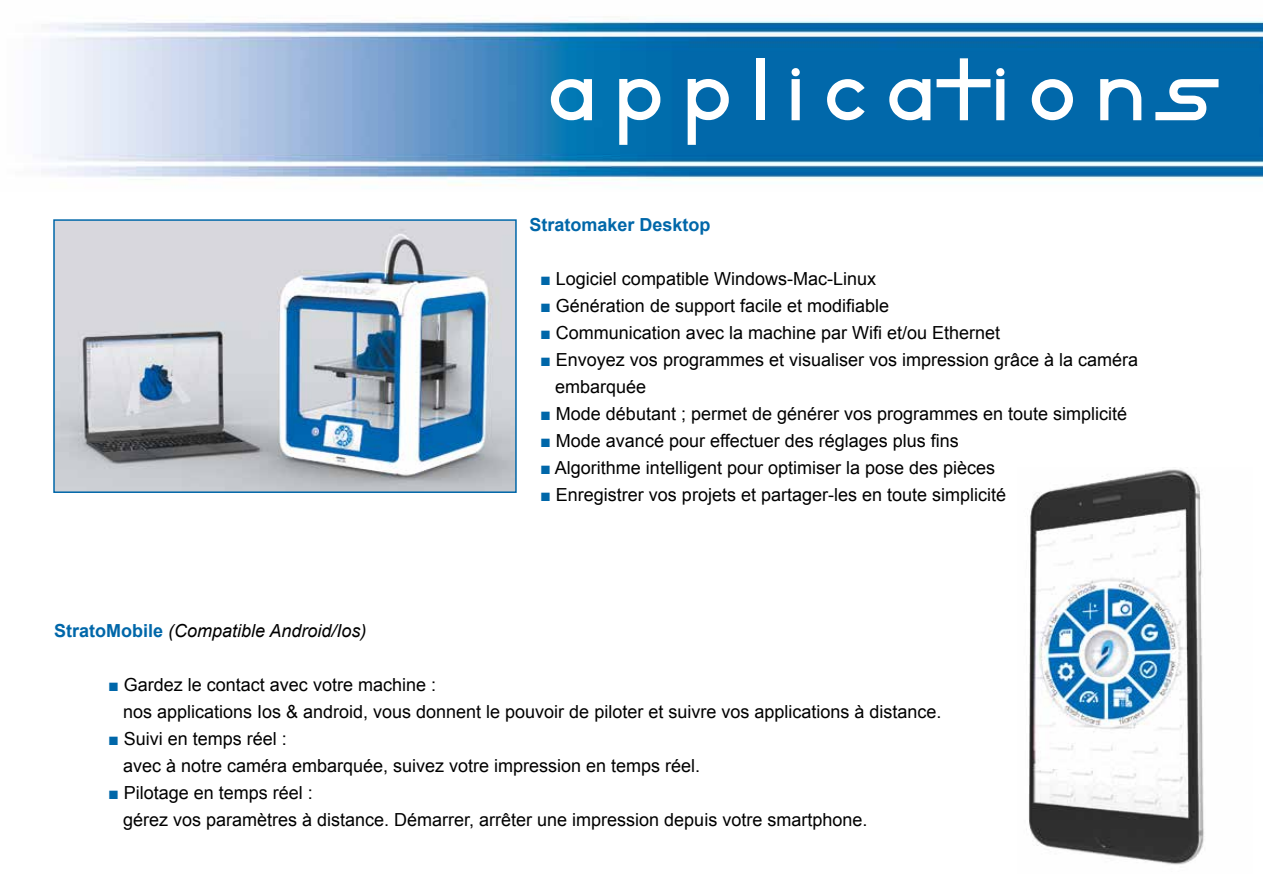
<style>
.page{position:relative;width:1263px;height:893px;background:#fff}
.page>*{position:absolute;margin:0;border:0;box-sizing:border-box;transform-origin:0 0}
.t1{font:72px "Star Avenue";letter-spacing:.33em;color:#fff}
.t2{font:18px/27px "Arial";color:#000}
.t3{font:italic 18px "Arial";color:#000}
.t4{font:700 18px "Arial";color:#0067a9}
.s1{color:#0067a9}
.s2{font-weight:700;font-style:normal;color:#0067a9}
</style>
<div class="page">
<img style="left:41px;top:20px;width:1222px;height:166px">
<img style="left:1029px;top:469px;width:175px;height:396px">
<img style="left:56px;top:222px;width:458px;height:268px">
<div style="left:53px;top:219px;width:464px;height:274px;border:2px solid #0067a9"></div>
<h1 class="t1" style="left:549px;top:49px;width:661px">applICATIONS</h1>
<p class="t4" style="left:529px;top:213px;width:183px">Stratomaker Desktop</p>
<p class="t2" style="left:540px;top:266px;width:337px"><span class="s1">■</span> Logiciel compatible Windows-Mac-Linux</p>
<p class="t2" style="left:540px;top:293px;width:351px"><span class="s1">■</span> Génération de support facile et modifiable</p>
<p class="t2" style="left:540px;top:320px;width:462px"><span class="s1">■</span> Communication avec la machine par Wifi et/ou Ethernet</p>
<p class="t2" style="left:555px;top:347px;width:585px;text-indent:-15px"><span class="s1">■</span> Envoyez vos programmes et visualiser vos impression grâce à la caméra embarquée</p>
<p class="t2" style="left:540px;top:401px;width:589px"><span class="s1">■</span> Mode débutant ; permet de générer vos programmes en toute simplicité</p>
<p class="t2" style="left:540px;top:428px;width:420px"><span class="s1">■</span> Mode avancé pour effectuer des réglages plus fins</p>
<p class="t2" style="left:540px;top:455px;width:457px"><span class="s1">■</span> Algorithme intelligent pour optimiser la pose des pièces</p>
<p class="t2" style="left:540px;top:482px;width:468px"><span class="s1">■</span> Enregistrer vos projets et partager-les en toute simplicité</p>
<p class="t3" style="left:54px;top:618px;width:314px"><span class="s2">StratoMobile</span> (Compatible Android/Ios)</p>
<p class="t2" style="left:123px;top:671px;width:820px;text-indent:-15px"><span class="s1">■</span> Gardez le contact avec votre machine :<br>nos applications Ios &amp; android, vous donnent le pouvoir de piloter et suivre vos applications à distance.</p>
<p class="t2" style="left:123px;top:725px;width:579px;text-indent:-15px"><span class="s1">■</span> Suivi en temps réel :<br>avec à notre caméra embarquée, suivez votre impression en temps réel.</p>
<p class="t2" style="left:123px;top:779px;width:746px;text-indent:-15px"><span class="s1">■</span> Pilotage en temps réel :<br>gérez vos paramètres à distance. Démarrer, arrêter une impression depuis votre smartphone.</p>
</div>
